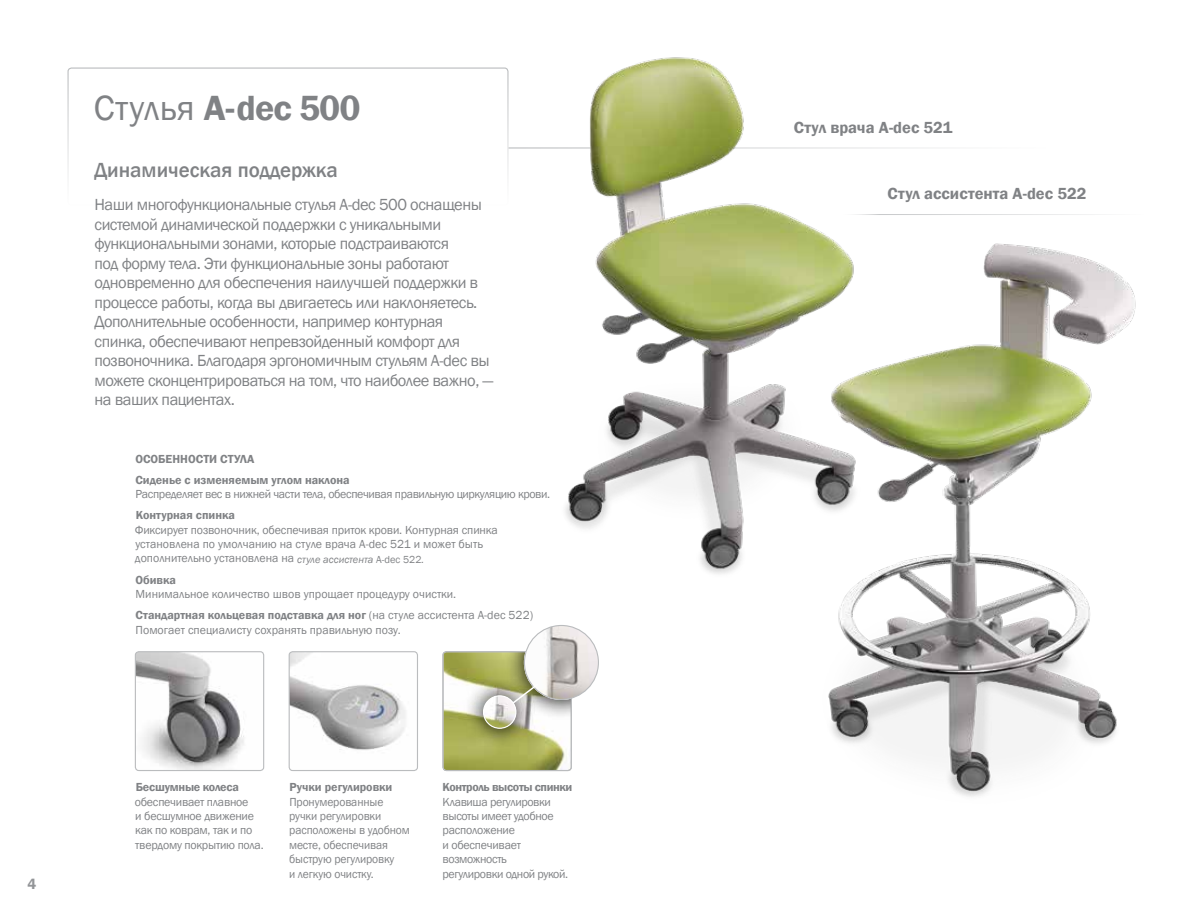
<style>
.page{position:relative;width:1188px;height:918px;background:#fff}
.page>*{position:absolute;margin:0;border:0;box-sizing:border-box;transform-origin:0 0}
.t1{font:600 36px "Franklin Gothic";letter-spacing:-.025em;color:#808285}
.t2{font:500 21px "Franklin Gothic";color:#808285}
.t3{font:16.5px/19.5px "Franklin Gothic";letter-spacing:-.03em;color:#808285}
.t4{font:600 16.5px "Franklin Gothic";color:#808285}
.t5{font:600 15px "Franklin Gothic";color:#939598}
.t6{font:12px/14.4px "Franklin Gothic";letter-spacing:-.01em;color:#808285}
.t7{font:12px/14.4px "Franklin Gothic";letter-spacing:-.03em;color:#808285}
.t8{font:600 12px/21.1px "Franklin Gothic";color:#808285}
.t9{font:600 12px "Franklin Gothic";letter-spacing:-.03em;color:#808285}
.t10{font:600 12px "Franklin Gothic";letter-spacing:-.02em;color:#808285}
.s1{font-weight:400}
.s2{font-style:italic;font-size:10.5px}
.s3{font-size:10.5px}
.s4{font-weight:600}
</style>
<div class="page">
<hr style="left:509px;top:147px;width:537px;height:2px;background:#babcbe">
<img style="left:828px;top:243px;width:308px;height:554px">
<hr style="left:839px;top:214px;width:305px;height:1px;background:#babcbe">
<img style="left:444px;top:653px;width:127px;height:118px">
<img style="left:135px;top:652px;width:129px;height:119px">
<div style="left:135px;top:651px;width:129px;height:120px;border:1px solid #babcbe;border-radius:4px"></div>
<img style="left:289px;top:652px;width:128px;height:119px">
<div style="left:289px;top:651px;width:129px;height:120px;border:1px solid #babcbe;border-radius:4px"></div>
<div style="left:504px;top:652px;width:67px;height:68px;background:#000;opacity:.75"></div>
<div style="left:442px;top:651px;width:130px;height:120px;border:1px solid #babcbe;border-radius:4px"></div>
<img style="left:524px;top:625px;width:74px;height:74px;border-radius:37px">
<div style="left:462px;top:674px;width:75px;height:75px;background:#000;opacity:.75"></div>
<img style="left:484px;top:696px;width:32px;height:32px;border-radius:16px">
<div style="left:483px;top:695px;width:33px;height:34px;border:1px solid #fff;border-radius:50%"></div>
<svg style="left:511px;top:652px;width:60px;height:53px"></svg>
<div style="left:68px;top:68px;width:441px;height:138px;border:1px solid #babcbe;border-radius:4px"></div>
<img style="left:521px;top:57px;width:365px;height:571px">
<h1 class="t1" style="left:94px;top:86px;width:268px"><span class="s1">Стулья</span> A-dec 500</h1>
<h2 class="t2" style="left:94px;top:157px;width:245px">Динамическая поддержка</h2>
<p class="t3" style="left:94px;top:195px;width:401px">Наши многофункциональные стулья A-dec 500 оснащены системой динамической поддержки с уникальными функциональными зонами, которые подстраиваются<br>под форму тела. Эти функциональные зоны работают одновременно для обеспечения наилучшей поддержки в процессе работы, когда вы двигаетесь или наклоняетесь.<br>Дополнительные особенности, например контурная спинка, обеспечивают непревзойденный комфорт для позвоночника. Благодаря эргономичным стульям A-dec вы можете сконцентрироваться на том, что наиболее важно, — на ваших пациентах.</p>
<p class="t8" style="left:135px;top:448px;width:216px">ОСОБЕННОСТИ СТУЛА<br>Сиденье с изменяемым углом наклона</p>
<p class="t7" style="left:136px;top:487px;width:416px">Распределяет вес в нижней части тела, обеспечивая правильную циркуляцию крови.</p>
<p class="t8" style="left:136px;top:505px;width:101px">Контурная спинка</p>
<p class="t6" style="left:135px;top:523px;width:365px">Фиксирует позвоночник, обеспечивая приток крови. Контурная спинка установлена по умолчанию на стуле врача A-dec 521 и может быть дополнительно установлена на <span class="s2">стуле ассистента</span> <span class="s3">A-dec 522</span><span class="s2">.</span></p>
<p class="t8" style="left:135px;top:569px;width:42px">Обивка</p>
<p class="t6" style="left:135px;top:584px;width:399px;line-height:21.1px">Минимальное количество швов упрощает процедуру очистки.<br><span class="s4">Стандартная кольцевая подставка для ног</span> (на стуле ассистента A-dec 522)</p>
<p class="t6" style="left:136px;top:623px;width:267px">Помогает специалисту сохранять правильную позу.</p>
<p class="t5" style="left:28px;top:874px;width:10px">4</p>
<p class="t10" style="left:136px;top:780px;width:105px">Бесшумные колеса</p>
<p class="t6" style="left:135px;top:795px;width:130px">обеспечивает плавное<br>и бесшумное движение как по коврам, так и по твердому покрытию пола.</p>
<p class="t8" style="left:290px;top:777px;width:104px">Ручки регулировки</p>
<p class="t6" style="left:289px;top:795px;width:122px">Пронумерованные ручки регулировки расположены в удобном месте, обеспечивая быструю регулировку<br>и легкую очистку.</p>
<p class="t9" style="left:443px;top:780px;width:131px">Контроль высоты спинки</p>
<p class="t7" style="left:443px;top:795px;width:127px">Клавиша регулировки высоты имеет удобное расположение<br>и обеспечивает возможность регулировки одной рукой.</p>
<h3 class="t4" style="left:794px;top:118px;width:160px">Стул врача A-dec 521</h3>
<h3 class="t4" style="left:887px;top:183px;width:200px">Стул ассистента A-dec 522</h3>
</div>
